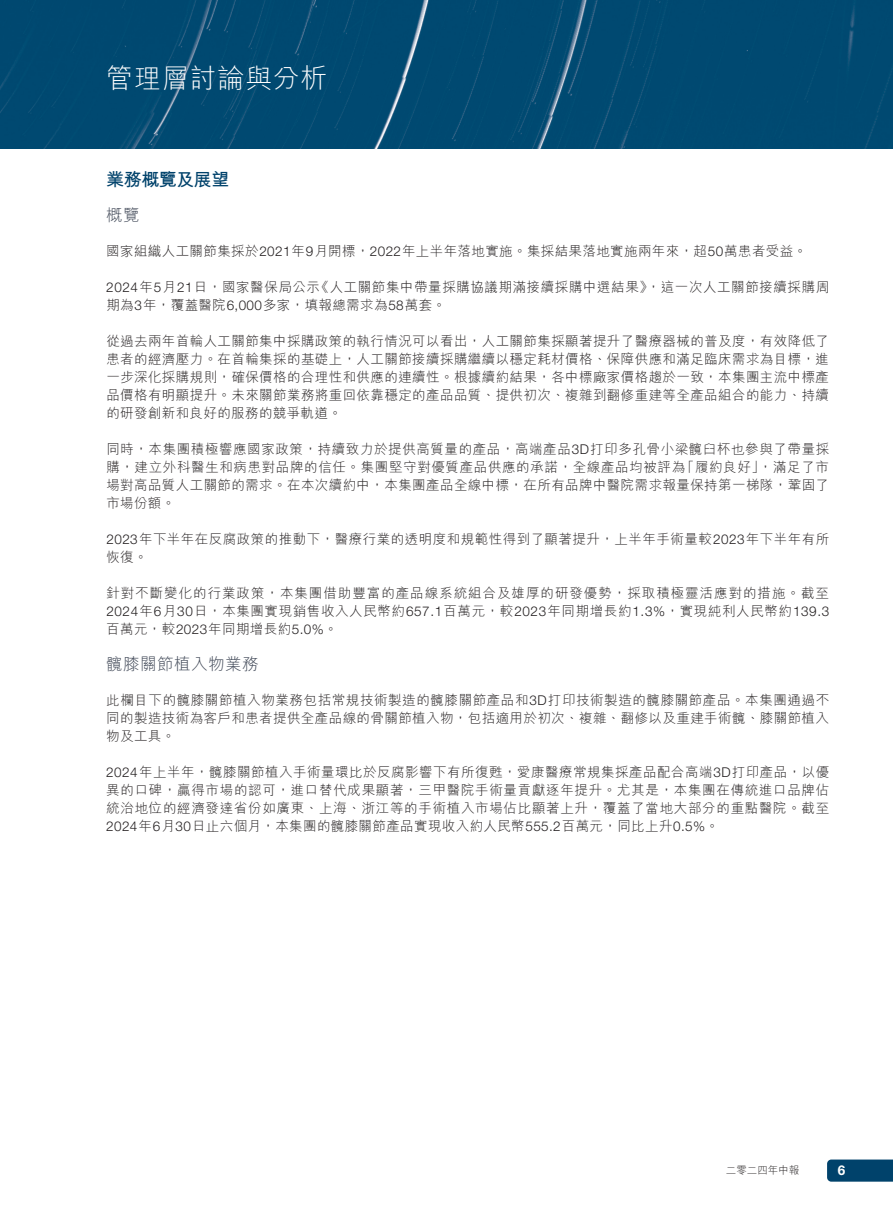
<style>
.page{position:relative;width:893px;height:1212px;background:#fff}
.page>*{position:absolute;margin:0;border:0;box-sizing:border-box;transform-origin:0 0}
.t1{font:300 27px "M Hei HK";letter-spacing:.03em;color:#fff}
.t2{font:700 18px "M Hei HK";letter-spacing:-.025em;color:#00426b}
.t3{font:300 16.5px "M Hei HK";letter-spacing:.03em;color:#3d4554}
.t4{font:300 13.5px/18px "M Hei HK";letter-spacing:.035em;color:#231f20;text-align:justify}
.t5{font:700 13.5px "Helvetica Neue LT Std";color:#fff}
.t6{font:300 10.5px "M Hei HK";color:#231f20}
.s1{font-family:"Helvetica Neue LT Std"}
</style>
<div class="page">
<svg style="left:827px;top:1159px;width:66px;height:22px"></svg>
<div style="left:0;top:0;width:893px;height:149px;background:#004971"></div>
<h1 class="t1" style="left:106px;top:64px;width:223px">管理層討論與分析</h1>
<h2 class="t2" style="left:106px;top:166px;width:125px">業務概覽及展望</h2>
<p class="t3" style="left:106px;top:207px;width:35px">概覽</p>
<p class="t4" style="left:106px;top:242px;width:702px">國家組織人工關節集採於<span class="s1">2021</span>年<span class="s1">9</span>月開標，<span class="s1">2022</span>年上半年落地實施。集採結果落地實施兩年來，超<span class="s1">50</span>萬患者受益。</p>
<p class="t4" style="left:316px;top:278px;width:515px">《人工關節集中帶量採購協議期滿接續採購中選結果，》這一次人工關節接續採購周</p>
<p class="t4" style="left:106px;top:278px;width:341px"><span class="s1">2024</span>年<span class="s1">5</span>月<span class="s1">21</span>日，國家醫保局公示<br>期為<span class="s1">3</span>年，覆蓋醫院<span class="s1">6,000</span>多家，填報總需求為<span class="s1">58</span>萬套。</p>
<p class="t4" style="left:106px;top:332px;width:724px">從過去兩年首輪人工關節集中採購政策的執行情況可以看出，人工關節集採顯著提升了醫療器械的普及度，有效降低了患者的經濟壓力。在首輪集採的基礎上，人工關節接續採購繼續以穩定耗材價格、保障供應和滿足臨床需求為目標，進一步深化採購規則，確保價格的合理性和供應的連續性。根據續約結果，各中標廠家價格趨於一致，本集團主流中標產品價格有明顯提升。未來關節業務將重回依靠穩定的產品品質、提供初次、複雜到翻修重建等全產品組合的能力、持續的研發創新和良好的服務的競爭軌道。</p>
<p class="t4" style="left:106px;top:440px;width:724px;text-align:right">同時，本集團積極響應國家政策，持續致力於提供高質量的產品，高端產品<span class="s1">3D</span>打印多孔骨小梁髖臼杯也參與了帶量採「履約良好，」滿足了市</p>
<p class="t4" style="left:106px;top:458px;width:724px;text-align:left">購，建立外科醫生和病患對品牌的信任。集團堅守對優質產品供應的承諾，全線產品均被評為<br>場對高品質人工關節的需求。在本次續約中，本集團產品全線中標，在所有品牌中醫院需求報量保持第一梯隊，鞏固了市場份額。</p>
<p class="t4" style="left:106px;top:530px;width:724px"><span class="s1">2023</span>年下半年在反腐政策的推動下，醫療行業的透明度和規範性得到了顯著提升，上半年手術量較<span class="s1">2023</span>年下半年有所恢復。</p>
<p class="t4" style="left:106px;top:584px;width:724px">針對不斷變化的行業政策，本集團借助豐富的產品線系統組合及雄厚的研發優勢，採取積極靈活應對的措施。截至<span class="s1">2024</span>年<span class="s1">6</span>月<span class="s1">30</span>日，本集團實現銷售收入人民幣約<span class="s1">657.1</span>百萬元，較<span class="s1">2023</span>年同期增長約<span class="s1">1.3%</span>，實現純利人民幣約<span class="s1">139.3</span>百萬元，較<span class="s1">2023</span>年同期增長約<span class="s1">5.0%</span>。</p>
<p class="t3" style="left:106px;top:656px;width:154px">髖膝關節植入物業務</p>
<p class="t4" style="left:106px;top:691px;width:724px">此欄目下的髖膝關節植入物業務包括常規技術製造的髖膝關節產品和<span class="s1">3D</span>打印技術製造的髖膝關節產品。本集團通過不同的製造技術為客戶和患者提供全產品線的骨關節植入物，包括適用於初次、複雜、翻修以及重建手術髖、膝關節植入物及工具。</p>
<p class="t4" style="left:106px;top:763px;width:724px"><span class="s1">2024</span>年上半年，髖膝關節植入手術量環比於反腐影響下有所復甦，愛康醫療常規集採產品配合高端<span class="s1">3D</span>打印產品，以優異的口碑，贏得市場的認可，進口替代成果顯著，三甲醫院手術量貢獻逐年提升。尤其是，本集團在傳統進口品牌佔統治地位的經濟發達省份如廣東、上海、浙江等的手術植入市場佔比顯著上升，覆蓋了當地大部分的重點醫院。截至<span class="s1">2024</span>年<span class="s1">6</span>月<span class="s1">30</span>日止六個月，本集團的髖膝關節產品實現收入約人民幣<span class="s1">555.2</span>百萬元，同比上升<span class="s1">0.5%</span>。</p>
<p class="t6" style="left:726px;top:1165px;width:75px">二零二四年中報</p>
<p class="t5" style="left:838px;top:1162px;width:9px">6</p>
</div>
